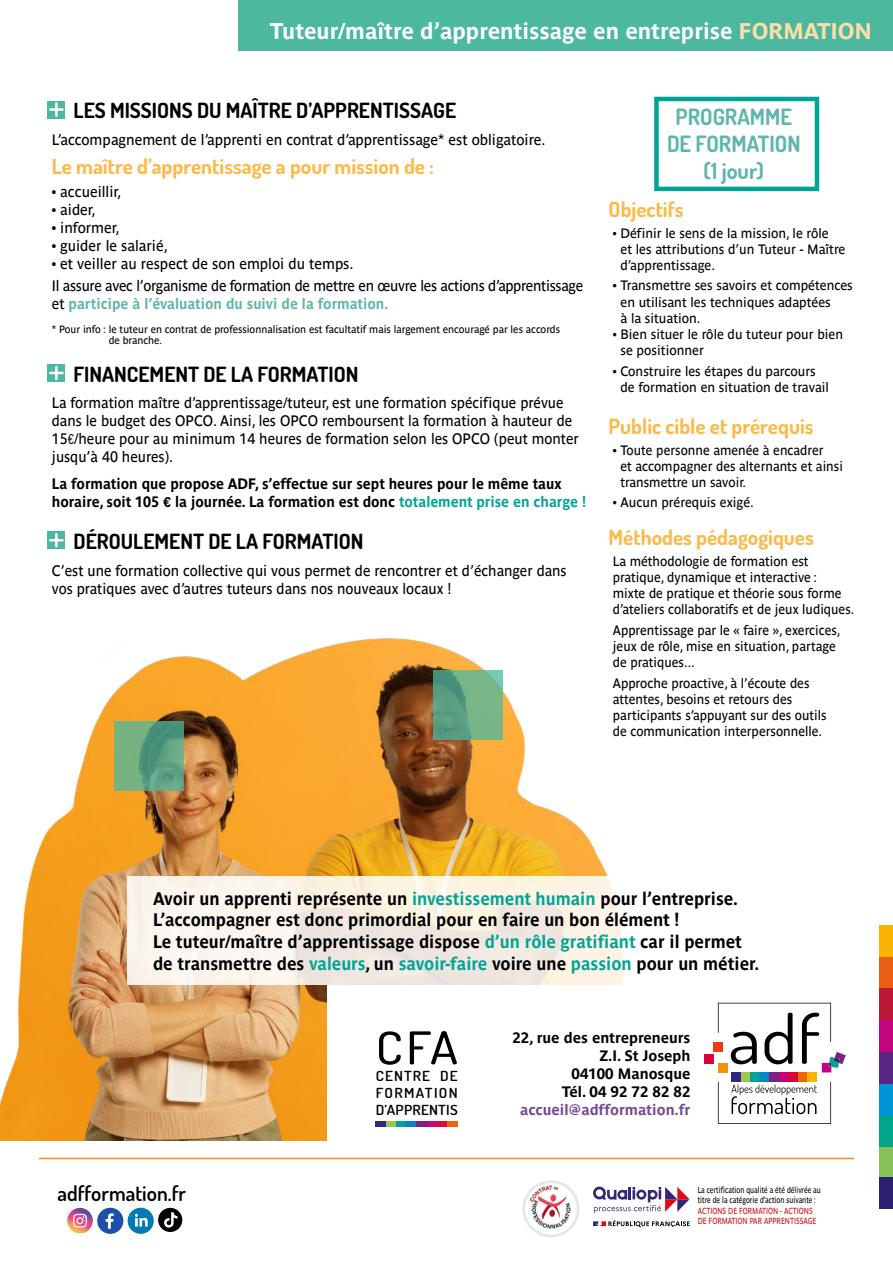
<style>
.page{position:relative;width:893px;height:1263px;background:#fff}
.page>*{position:absolute;margin:0;border:0;box-sizing:border-box;transform-origin:0 0}
.t1{font:500 45.3px "Dosis";color:#000;scale:1.11 1}
.t2{font:700 22.5px "Parisine";color:#fff}
.t3{font:700 22.5px/27px "Dosis";color:#5fb6ab;text-align:center}
.t4{font:700 21px "Dosis";color:#fbb949}
.t5{font:700 21px "Dosis";color:#000}
.t6{font:600 21px "Dosis";color:#000}
.t7{font:700 18px/21.6px "Parisine";color:#000;scale:.95 1}
.t8{font:15px/18px "Parisine";color:#000;scale:.95 1}
.t9{font:700 15px/18px "Parisine";color:#000;scale:.95 1}
.t10{font:15px "Parisine";color:#000}
.t11{font:15px/22.2px "Parisine";letter-spacing:-.02em;color:#000}
.t12{font:700 15px/18px "Parisine";color:#000;text-align:right}
.t13{font:700 15px "Parisine";color:#5fb6ab;scale:.95 1}
.t14{font:700 15px "Parisine";color:#754896}
.t15{font:600 13.95px/16.8px "Dosis";letter-spacing:.07em;color:#000;text-align:justify;scale:1.08 1}
.t16{font:13.5px/16.2px "Parisine";color:#000}
.t17{font:13.5px/16.2px "Parisine";color:#000;scale:.95 1}
.t18{font:10.5px/10.5px "Parisine";color:#000}
.t19{font:8.7px/10.5px "Parisine";color:#000;scale:.79 1}
.t20{font:8.7px/10.5px "Parisine";color:#cd1719;scale:.79 1}
.s1{color:#feddaa}
.s2{font-weight:400;color:#000}
.s3{font-family:"Acumin Variable Concept"}
.s4{font-family:"Acumin Variable Concept";font-weight:400}
.s5{color:#00a496}
</style>
<div class="page">
<img style="left:0;top:638px;width:608px;height:503px">
<div style="left:327px;top:985px;width:566px;height:193px;background:#fff"></div>
<div style="left:880px;top:1147px;width:13px;height:32px;background:#88bf57"></div>
<div style="left:880px;top:1177px;width:13px;height:32px;background:#2a206f"></div>
<div style="left:880px;top:1020px;width:13px;height:32px;background:#c4047f"></div>
<div style="left:880px;top:1115px;width:13px;height:32px;background:#00a687"></div>
<div style="left:880px;top:988px;width:13px;height:32px;background:#bd1838"></div>
<div style="left:880px;top:1084px;width:13px;height:31px;background:#0095d7"></div>
<div style="left:880px;top:956px;width:13px;height:32px;background:#eb5d12"></div>
<div style="left:880px;top:1052px;width:13px;height:32px;background:#582583"></div>
<div style="left:880px;top:925px;width:13px;height:31px;background:#fab400"></div>
<div style="left:718px;top:1063px;width:10px;height:10px;background:#f39200"></div>
<div style="left:705px;top:1054px;width:9px;height:10px;background:#db0437"></div>
<div style="left:714px;top:1042px;width:9px;height:9px;background:#e73d11"></div>
<div style="left:740px;top:1072px;width:10px;height:10px;background:#a1c74f"></div>
<div style="left:731px;top:1072px;width:10px;height:10px;background:#302681"></div>
<div style="left:779px;top:1072px;width:9px;height:10px;background:#c4047f"></div>
<div style="left:750px;top:1072px;width:10px;height:10px;background:#00a496"></div>
<div style="left:788px;top:1072px;width:10px;height:10px;background:#db0437"></div>
<div style="left:760px;top:1072px;width:9px;height:10px;background:#0387c9"></div>
<div style="left:798px;top:1072px;width:9px;height:10px;background:#ec6608"></div>
<div style="left:769px;top:1072px;width:10px;height:10px;background:#7b2182"></div>
<div style="left:807px;top:1072px;width:10px;height:10px;background:#fab400"></div>
<svg style="left:718px;top:1082px;width:113px;height:42px"></svg>
<svg style="left:718px;top:1003px;width:128px;height:69px"></svg>
<img style="left:523px;top:1180px;width:57px;height:57px">
<svg style="left:593px;top:1186px;width:96px;height:27px"></svg>
<svg style="left:593px;top:1220px;width:97px;height:7px"></svg>
<hr style="left:39px;top:1158px;width:815px;height:1px;background:#f39200">
<div style="left:376px;top:1121px;width:10px;height:6px;background:#2f2b7a"></div>
<div style="left:386px;top:1121px;width:10px;height:6px;background:#9fc651"></div>
<div style="left:396px;top:1121px;width:11px;height:6px;background:#00a396"></div>
<div style="left:407px;top:1121px;width:10px;height:6px;background:#0585c8"></div>
<div style="left:417px;top:1121px;width:10px;height:6px;background:#7c2280"></div>
<div style="left:427px;top:1121px;width:10px;height:6px;background:#c20b7d"></div>
<div style="left:437px;top:1121px;width:11px;height:6px;background:#da0a39"></div>
<div style="left:448px;top:1121px;width:10px;height:6px;background:#eb650c"></div>
<div style="left:238px;top:0;width:655px;height:51px;background:#4cb89f"></div>
<svg style="left:48px;top:101px;width:17px;height:17px"></svg>
<svg style="left:50px;top:103px;width:12px;height:13px"></svg>
<svg style="left:48px;top:364px;width:17px;height:18px"></svg>
<svg style="left:50px;top:367px;width:12px;height:12px"></svg>
<svg style="left:48px;top:531px;width:17px;height:18px"></svg>
<svg style="left:50px;top:534px;width:12px;height:12px"></svg>
<svg style="left:128px;top:876px;width:496px;height:109px"></svg>
<div style="left:654px;top:97px;width:165px;height:94px;border:5px solid #00a496"></div>
<svg style="left:115px;top:722px;width:69px;height:69px;background:#63a47f"></svg>
<svg style="left:434px;top:670px;width:69px;height:69px;background:#68a984"></svg>
<div style="left:97px;top:1208px;width:26px;height:26px;background:#1f4fad;border-radius:50%"></div>
<svg style="left:106px;top:1213px;width:8px;height:16px"></svg>
<div style="left:128px;top:1208px;width:26px;height:26px;background:#007ab5;border-radius:50%"></div>
<svg style="left:135px;top:1214px;width:13px;height:12px"></svg>
<svg style="left:67px;top:1208px;width:26px;height:26px"></svg>
<svg style="left:73px;top:1214px;width:14px;height:13px"></svg>
<svg style="left:158px;top:1208px;width:25px;height:24px"></svg>
<h2 class="t2" style="left:270px;top:18px;width:603px">Tuteur/maître d’apprentissage en entreprise <span class="s1">FORMATION</span></h2>
<h3 class="t5" style="left:74px;top:98px;width:384px">LES MISSIONS DU MAÎTRE D’APPRENTISSAGE</h3>
<p class="t10" style="left:52px;top:134px;width:495px">L’accompagnement de l’apprenti en contrat d’apprentissage* est obligatoire.</p>
<h3 class="t4" style="left:52px;top:154px;width:384px">Le maître d’apprentissage a pour mission de :</h3>
<p class="t10" style="left:52px;top:185px;width:71px">• accueillir,</p>
<p class="t10" style="left:52px;top:203px;width:45px">• aider,</p>
<p class="t10" style="left:52px;top:221px;width:69px">• informer,</p>
<p class="t10" style="left:52px;top:239px;width:117px">• guider le salarié,</p>
<p class="t11" style="left:52px;top:253px;width:533px">• et veiller au respect de son emploi du temps.<br>Il assure avec l’organisme de formation de mettre en œuvre les actions d’apprentissage</p>
<p class="t13" style="left:52px;top:295px;width:356px"><span class="s2">et</span> participe à l’évaluation du suivi de la formation.</p>
<p class="t18" style="left:109px;top:325px;width:453px;text-indent:-57px">* Pour info : le tuteur en contrat de professionnalisation est facultatif mais largement encouragé par les accords de branche.</p>
<h3 class="t5" style="left:74px;top:362px;width:286px">FINANCEMENT DE LA FORMATION</h3>
<p class="t8" style="left:52px;top:395px;width:556px">La formation maître d’apprentissage/tuteur, est une formation spécifique prévue dans le budget des OPCO. Ainsi, les OPCO remboursent la formation à hauteur de 15<span class="s3">€</span>/heure pour au minimum 14 heures de formation selon les OPCO (peut monter jusqu’à 40 heures).</p>
<p class="t9" style="left:52px;top:475px;width:564px">La formation que propose ADF, s’effectue sur sept heures pour le même taux horaire, soit 105 <span class="s4">€</span> la journée. La formation est donc <span class="s5">totalement prise en charge !</span></p>
<h3 class="t5" style="left:74px;top:529px;width:291px">DÉROULEMENT DE LA FORMATION</h3>
<p class="t8" style="left:52px;top:562px;width:543px">C’est une formation collective qui vous permet de rencontrer et d’échanger dans vos pratiques avec d’autres tuteurs dans nos nouveaux locaux !</p>
<h2 class="t3" style="left:667px;top:103px;width:135px">PROGRAMME<br>DE FORMATION (1 jour)</h2>
<h3 class="t4" style="left:609px;top:197px;width:76px">Objectifs</h3>
<p class="t16" style="left:620px;top:226px;width:227px;text-indent:-8px">• Définir le sens de la mission, le rôle<br>et les attributions d’un Tuteur - Maître d’apprentissage.</p>
<p class="t16" style="left:620px;top:279px;width:234px;text-indent:-8px">• Transmettre ses savoirs et compétences en utilisant les techniques adaptées<br>à la situation.</p>
<p class="t16" style="left:620px;top:327px;width:224px;text-indent:-8px">• Bien situer le rôle du tuteur pour bien se positionner</p>
<p class="t16" style="left:620px;top:364px;width:210px;text-indent:-8px">• Construire les étapes du parcours de formation en situation de travail</p>
<h3 class="t4" style="left:609px;top:414px;width:206px">Public cible et prérequis</h3>
<p class="t16" style="left:620px;top:443px;width:224px;text-indent:-8px">• Toute personne amenée à encadrer<br>et accompagner des alternants et ainsi transmettre un savoir.</p>
<p class="t16" style="left:613px;top:496px;width:143px">• Aucun prérequis exigé.</p>
<h3 class="t4" style="left:609px;top:525px;width:207px">Méthodes pédagogiques</h3>
<p class="t17" style="left:613px;top:554px;width:256px">La méthodologie de formation est pratique, dynamique et interactive :<br>mixte de pratique et théorie sous forme d’ateliers collaboratifs et de jeux ludiques.</p>
<p class="t17" style="left:613px;top:623px;width:241px">Apprentissage par le « faire », exercices, jeux de rôle, mise en situation, partage de pratiques...</p>
<p class="t17" style="left:613px;top:676px;width:226px">Approche proactive, à l’écoute des attentes, besoins et retours des participants s’appuyant sur des outils de communication interpersonnelle.</p>
<p class="t7" style="left:153px;top:888px;width:640px">Avoir un apprenti représente un <span class="s5">investissement humain</span> pour l’entreprise.<br>L’accompagner est donc primordial pour en faire un bon élément !<br>Le tuteur/maître d’apprentissage dispose <span class="s5">d’un rôle gratifiant</span> car il permet de transmettre des <span class="s5">valeurs</span>, un <span class="s5">savoir-faire</span> voire une <span class="s5">passion</span> pour un métier.</p>
<h3 class="t6" style="left:57px;top:1181px;width:130px">adfformation.fr</h3>
<h1 class="t1" style="left:376px;top:1022px;width:75px">CFA</h1>
<p class="t15" style="left:376px;top:1068px;width:77px">CENTRE DE FORMATION D’APPRENTIS</p>
<p class="t12" style="left:512px;top:1028px;width:180px">22, rue des entrepreneurs<br>Z.I. St Joseph<br>04100 Manosque<br>Tél. 04 92 72 82 82</p>
<p class="t14" style="left:520px;top:1101px;width:172px">accueil@adfformation.fr</p>
<p class="t19" style="left:698px;top:1185px;width:157px">La certification qualité a été délivrée au titre de la catégorie d’action suivante :</p>
<p class="t20" style="left:698px;top:1206px;width:152px">ACTIONS DE FORMATION - ACTIONS<br>DE FORMATION PAR APPRENTISSAGE</p>
</div>
